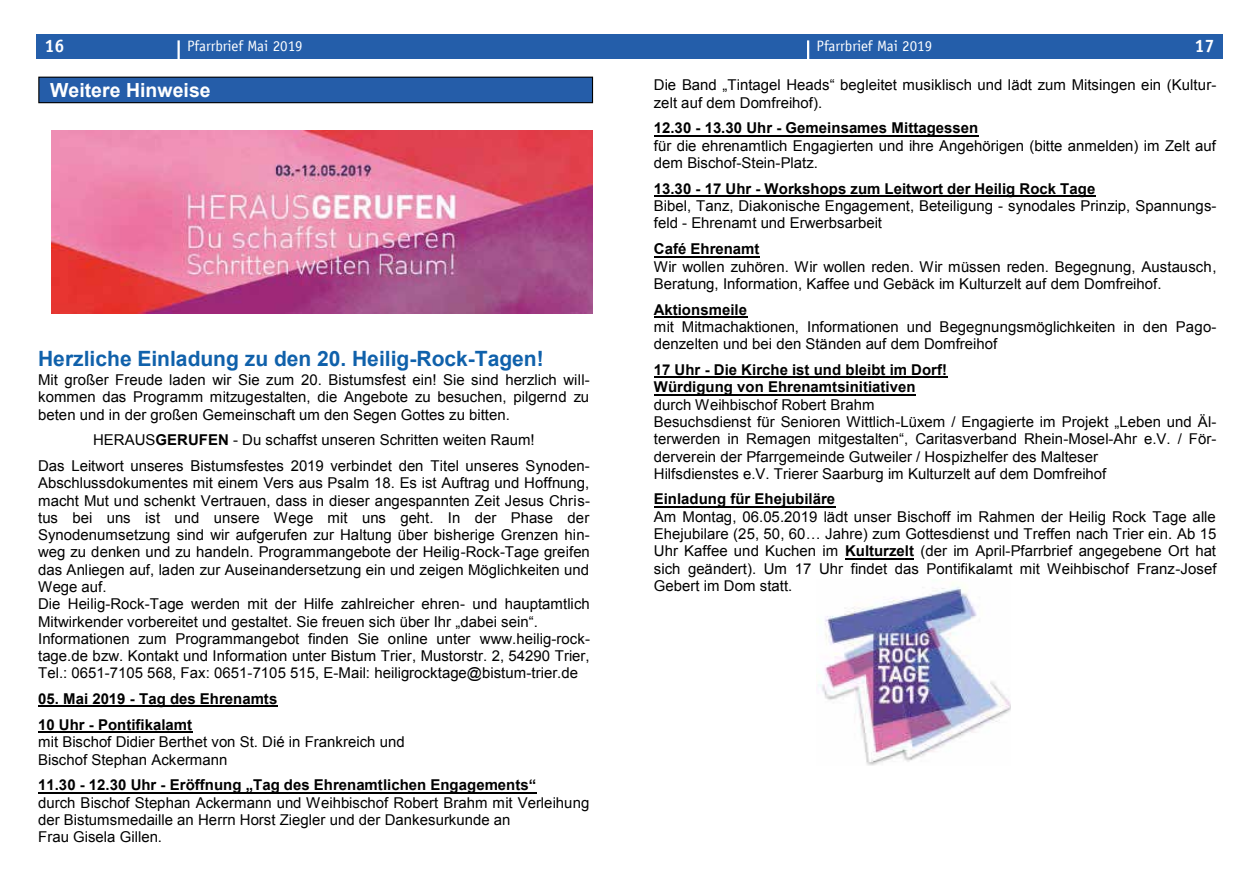
<style>
.page{position:relative;width:1259px;height:893px;background:#fff}
.page>*{position:absolute;margin:0;border:0;box-sizing:border-box;transform-origin:0 0}
.t1{font:700 21px "Arial";color:#1061ab}
.t2{font:700 19.5px "Arial";color:#fff}
.t3{font:700 18px "Officina Sans";color:#fff}
.t4{font:15px/17.2px "Arial";color:#000}
.t5{font:700 15px/26px "Arial";color:#000}
.t6{font:15px "Officina Sans";color:#fff}
.s1{font-weight:700}
</style>
<div class="page">
<div style="left:629px;top:34px;width:593px;height:24px;background:#245eaa"></div>
<div style="left:36px;top:34px;width:593px;height:24px;background:#245eaa"></div>
<hr style="left:177px;top:40px;width:3px;height:24px;background:#fff">
<hr style="left:807px;top:40px;width:2px;height:24px;background:#fff">
<hr style="left:38px;top:706px;width:239px;height:1px;background:#000">
<hr style="left:38px;top:731px;width:154px;height:2px;background:#000">
<hr style="left:38px;top:792px;width:499px;height:1px;background:#000">
<hr style="left:654px;top:135px;width:324px;height:2px;background:#000">
<hr style="left:654px;top:195px;width:441px;height:2px;background:#000">
<hr style="left:654px;top:256px;width:106px;height:1px;background:#000">
<hr style="left:654px;top:316px;width:93px;height:2px;background:#000">
<hr style="left:654px;top:377px;width:293px;height:1px;background:#000">
<hr style="left:654px;top:394px;width:261px;height:1px;background:#000">
<hr style="left:654px;top:506px;width:181px;height:2px;background:#000">
<hr style="left:845px;top:558px;width:69px;height:1px;background:#000">
<div style="left:39px;top:77px;width:553px;height:26px;background:#255da9"></div>
<div style="left:38px;top:77px;width:555px;height:26px;border:1px solid #000"></div>
<img style="left:52px;top:131px;width:540px;height:183px">
<img style="left:818px;top:582px;width:192px;height:184px">
<p class="t3" style="left:45px;top:35px;width:21px">16</p>
<p class="t6" style="left:187px;top:37px;width:117px">Pfarrbrief Mai 2019</p>
<p class="t6" style="left:816px;top:37px;width:117px">Pfarrbrief Mai 2019</p>
<p class="t3" style="left:1194px;top:35px;width:21px">17</p>
<h2 class="t2" style="left:50px;top:77px;width:162px">Weitere Hinweise</h2>
<h1 class="t1" style="left:38px;top:345px;width:507px">Herzliche Einladung zu den 20. Heilig-Rock-Tagen!</h1>
<p class="t4" style="left:38px;top:371px;width:553px;text-align:justify">Mit großer Freude laden wir Sie zum 20. Bistumsfest ein! Sie sind herzlich will&shy;kommen das Programm mitzugestalten, die Angebote zu besuchen, pilgernd zu beten und in der großen Gemeinschaft um den Segen Gottes zu bitten.</p>
<p class="t4" style="left:38px;top:427px;width:553px;line-height:26px;text-align:center">HERAUS<span class="s1">GERUFEN</span> - Du schaffst unseren Schritten weiten Raum!<br>Das Leitwort unseres Bistumsfestes 2019 verbindet den Titel unseres Synoden-</p>
<p class="t4" style="left:38px;top:475px;width:553px">Abschlussdokumentes mit einem Vers aus Psalm 18. Es ist Auftrag und Hoffnung, macht Mut und schenkt Vertrauen, dass in dieser angespannten Zeit Jesus Chris&shy;tus bei uns ist und unsere Wege mit uns geht. In der Phase der Synodenumsetzung sind wir aufgerufen zur Haltung über bisherige Grenzen hin&shy;weg zu denken und zu handeln. Programmangebote der Heilig-Rock-Tage greifen das Anliegen auf, laden zur Auseinandersetzung ein und zeigen Möglichkeiten und Wege auf.<br>Die Heilig-Rock-Tage werden mit der Hilfe zahlreicher ehren- und hauptamtlich Mitwirkender vorbereitet und gestaltet. Sie freuen sich über Ihr „dabei sein“.<br>Informationen zum Programmangebot finden Sie online unter www.heilig-rock&shy;tage.de bzw. Kontakt und Information unter Bistum Trier, Mustorstr. 2, 54290 Trier, Tel.: 0651-7105 568, Fax: 0651-7105 515, E-Mail: heiligrocktage@bistum-trier.de</p>
<p class="t5" style="left:38px;top:686px;width:241px">05. Mai 2019 - Tag des Ehrenamts<br>10 Uhr - Pontifikalamt</p>
<p class="t4" style="left:38px;top:733px;width:368px">mit Bischof Didier Berthet von St. Dié in Frankreich und<br>Bischof Stephan Ackermann</p>
<p class="t5" style="left:38px;top:772px;width:499px">11.30 - 12.30 Uhr - Eröffnung „Tag des Ehrenamtlichen Engagements“</p>
<p class="t4" style="left:38px;top:794px;width:553px">durch Bischof Stephan Ackermann und Weihbischof Robert Brahm mit Verleihung der Bistumsmedaille an Herrn Horst Ziegler und der Dankesurkunde an<br>Frau Gisela Gillen.</p>
<p class="t4" style="left:654px;top:77px;width:564px">Die Band „Tintagel Heads“ begleitet musiklisch und lädt zum Mitsingen ein (Kultur&shy;zelt auf dem Domfreihof).</p>
<p class="t5" style="left:654px;top:116px;width:326px">12.30 - 13.30 Uhr - Gemeinsames Mittagessen</p>
<p class="t4" style="left:654px;top:137px;width:563px">für die ehrenamtlich Engagierten und ihre Angehörigen (bitte anmelden) im Zelt auf dem Bischof-Stein-Platz.</p>
<p class="t5" style="left:654px;top:176px;width:443px">13.30 - 17 Uhr - Workshops zum Leitwort der Heilig Rock Tage</p>
<p class="t4" style="left:654px;top:197px;width:564px">Bibel, Tanz, Diakonische Engagement, Beteiligung - synodales Prinzip, Spannungs&shy;feld - Ehrenamt und Erwerbsarbeit</p>
<p class="t5" style="left:654px;top:236px;width:107px">Café Ehrenamt</p>
<p class="t4" style="left:654px;top:258px;width:564px">Wir wollen zuhören. Wir wollen reden. Wir müssen reden. Begegnung, Austausch,<br>Beratung, Information, Kaffee und Gebäck im Kulturzelt auf dem Domfreihof.</p>
<p class="t5" style="left:654px;top:297px;width:95px">Aktionsmeile</p>
<p class="t4" style="left:654px;top:318px;width:564px">mit Mitmachaktionen, Informationen und Begegnungsmöglichkeiten in den Pago&shy;denzelten und bei den Ständen auf dem Domfreihof</p>
<p class="t5" style="left:654px;top:362px;width:295px;line-height:17.1px">17 Uhr - Die Kirche ist und bleibt im Dorf!<br>Würdigung von Ehrenamtsinitiativen</p>
<p class="t4" style="left:654px;top:396px;width:564px">durch Weihbischof Robert Brahm<br>Besuchsdienst für Senioren Wittlich-Lüxem / Engagierte im Projekt „Leben und Äl&shy;terwerden in Remagen mitgestalten“, Caritasverband Rhein-Mosel-Ahr e.V. / För&shy;derverein der Pfarrgemeinde Gutweiler / Hospizhelfer des Malteser<br>Hilfsdienstes e.V. Trierer Saarburg im Kulturzelt auf dem Domfreihof</p>
<p class="t5" style="left:654px;top:487px;width:183px">Einladung für Ehejubiläre</p>
<p class="t4" style="left:654px;top:508px;width:564px;text-align:justify">Am Montag, 06.05.2019 lädt unser Bischoff im Rahmen der Heilig Rock Tage alle Ehejubilare (25, 50, 60… Jahre) zum Gottesdienst und Treffen nach Trier ein. Ab 15<br>Uhr Kaffee und Kuchen im <span class="s1">Kulturzelt</span> (der im April-Pfarrbrief angegebene Ort hat sich geändert). Um 17 Uhr findet das Pontifikalamt mit Weihbischof Franz-Josef Gebert im Dom statt.</p>
</div>
